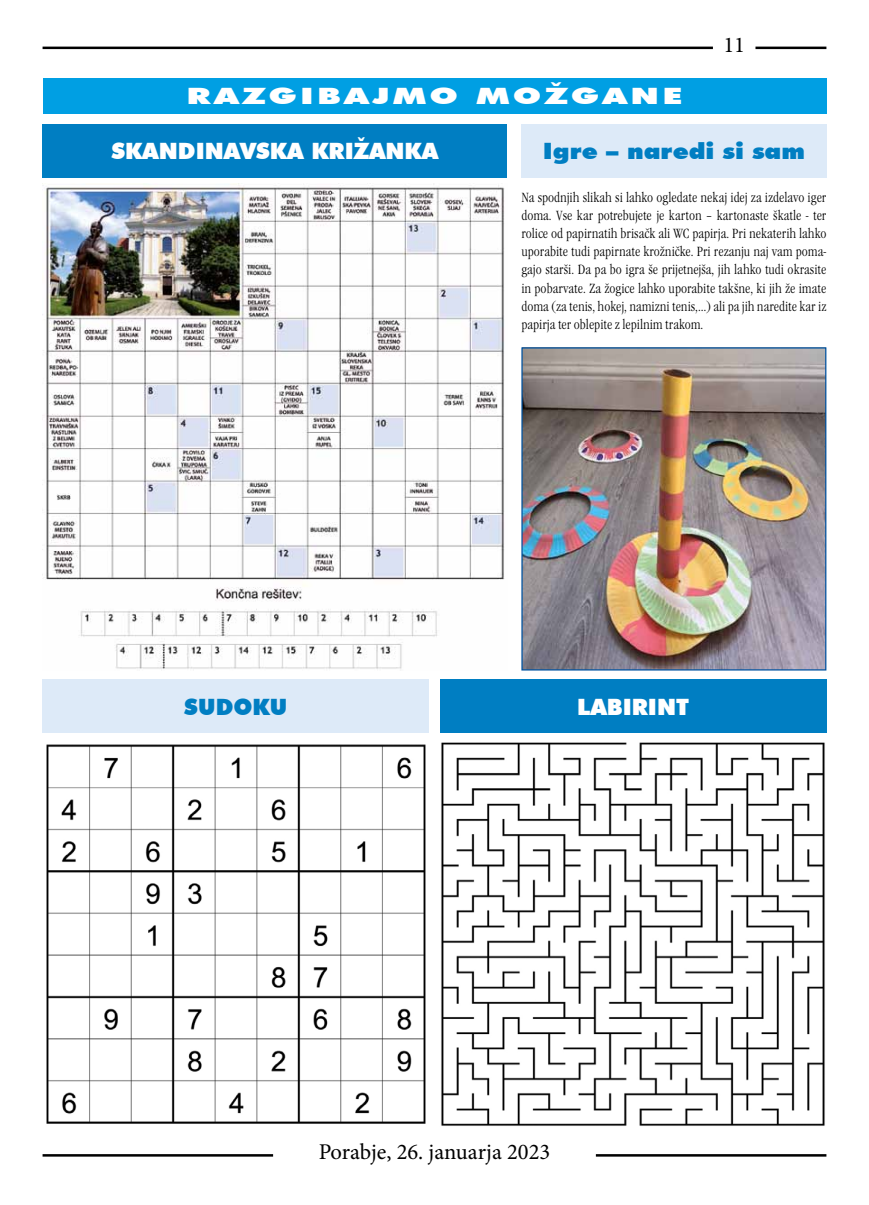
<style>
.page{position:relative;width:869px;height:1205px;background:#fff}
.page>*{position:absolute;margin:0;border:0;box-sizing:border-box;transform-origin:0 0}
.t1{font:900 22.5px "Futura BT";color:#fff}
.t2{font:22.5px "Minion Pro";color:#000}
.t3{font:900 22.5px "Futura BT";color:#fff;scale:1.5 1}
.t4{font:900 22.5px "Futura BT";color:#007ec2;scale:1.1 1}
.t5{font:900 22.5px "Futura BT";color:#007ec2}
.t6{font:13.75px/18.2px "Garamond Itc TEE Ligh Cond";color:#000;text-align:justify}
</style>
<div class="page">
<hr style="left:755px;top:47px;width:71px;height:2px;background:#000">
<hr style="left:43px;top:47px;width:669px;height:2px;background:#000">
<hr style="left:43px;top:1154px;width:230px;height:2px;background:#000">
<hr style="left:595px;top:1154px;width:231px;height:2px;background:#000">
<img style="left:43px;top:184px;width:462px;height:485px">
<img style="left:46px;top:744px;width:380px;height:380px">
<img style="left:441px;top:742px;width:384px;height:384px">
<div style="left:521px;top:124px;width:305px;height:53px;background:#ddeaf8"></div>
<div style="left:43px;top:78px;width:783px;height:35px;background:#009fe3"></div>
<img style="left:523px;top:349px;width:301px;height:319px">
<div style="left:521px;top:347px;width:305px;height:323px;border:1px solid #0053a1"></div>
<div style="left:43px;top:680px;width:386px;height:53px;background:#ddeaf8"></div>
<div style="left:439px;top:680px;width:387px;height:53px;background:#007ec2"></div>
<div style="left:43px;top:124px;width:464px;height:53px;background:#007ec2"></div>
<h1 class="t3" style="left:186px;top:83px;width:19px">RA</h1>
<h1 class="t3" style="left:242px;top:83px;width:70px">ZGIBAJMO</h1>
<h1 class="t3" style="left:476px;top:83px;width:23px">MO</h1>
<h1 class="t3" style="left:544px;top:83px;width:58px">ŽGANE</h1>
<h1 class="t2" style="left:723px;top:30px;width:23px">11</h1>
<h1 class="t1" style="left:111px;top:137px;width:18px">SKAND</h1>
<h1 class="t1" style="left:196px;top:137px;width:27px">INAVSKA</h1>
<h1 class="t1" style="left:311px;top:137px;width:77px">KRIŽANKA</h1>
<h1 class="t4" style="left:542px;top:137px;width:240px">Igre – naredi si sam</h1>
<p class="t6" style="left:521px;top:188px;width:306px">Na spodnjih slikah si lahko ogledate nekaj idej za izdelavo iger doma. Vse kar potrebujete je karton – kartonaste škatle - ter rolice od papirnatih brisačk ali WC papirja. Pri nekaterih lahko uporabite tudi papirnate krožničke. Pri rezanju naj vam poma&shy;gajo starši. Da pa bo igra še prijetnejša, jih lahko tudi okrasite in pobarvate. Za žogice lahko uporabite takšne, ki jih že imate doma (za tenis, hokej, namizni tenis,…) ali pa jih naredite kar iz papirja ter oblepite z lepilnim trakom.</p>
<h1 class="t5" style="left:184px;top:693px;width:51px">SUDOK</h1>
<h1 class="t5" style="left:270px;top:693px;width:19px">U</h1>
<h1 class="t1" style="left:577px;top:693px;width:96px">LABIRINT</h1>
<h1 class="t2" style="left:318px;top:1137px;width:233px">Porabje, 26. januarja 2023</h1>
</div>
